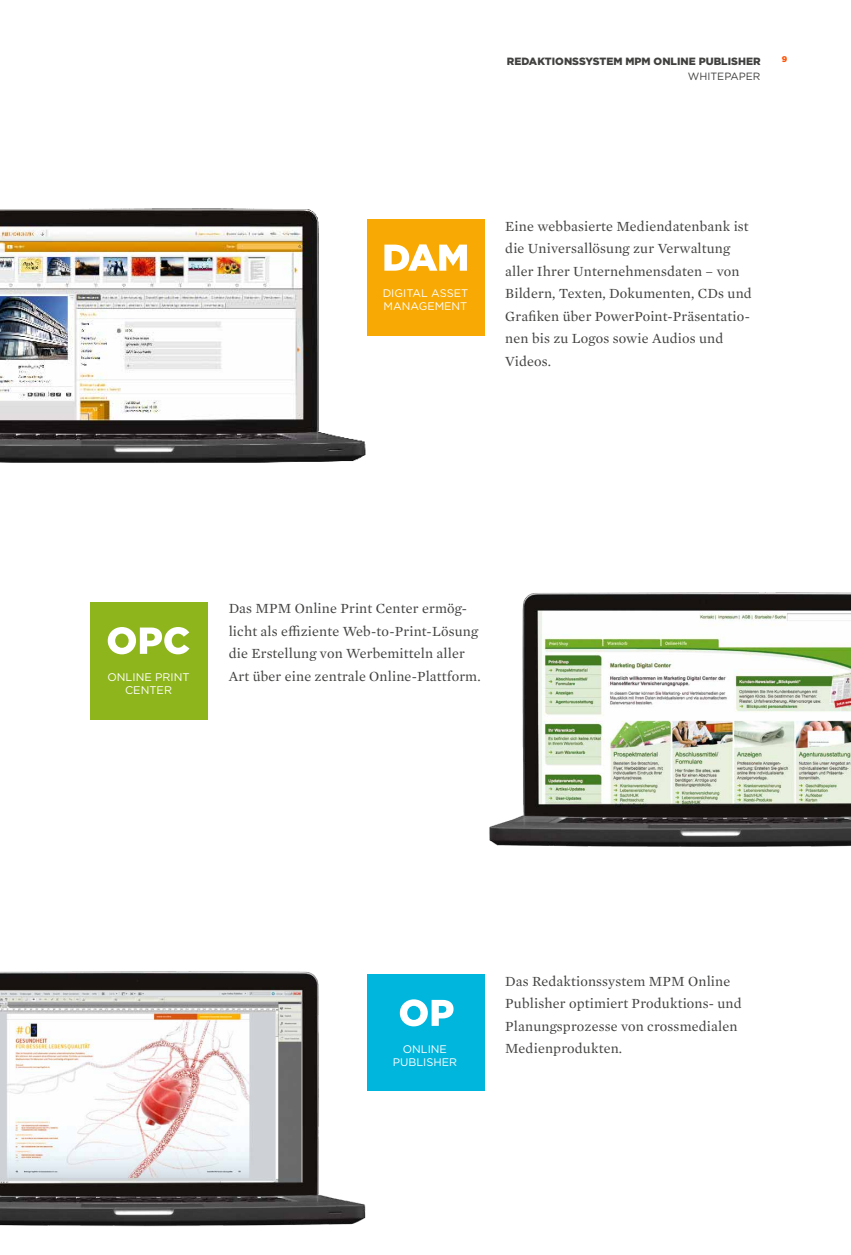
<style>
.page{position:relative;width:851px;height:1255px;background:#fff}
.page>*{position:absolute;margin:0;border:0;box-sizing:border-box;transform-origin:0 0}
.t1{font:14.25px/22.5px "Mercury Text G1";letter-spacing:.01em;color:#414140}
.t2{font:11.1px/12.9px "Gotham";color:#fff;text-align:center}
.t3{font:10.95px/12.9px "Gotham";color:#fff;text-align:center}
.t4{font:900 10.5px "Gotham";color:#414140}
.t5{font:10.5px "Gotham";color:#414140}
.t6{font:900 8.25px "Gotham";color:#ff5000}
</style>
<div class="page">
<div style="left:90px;top:602px;width:117px;height:117px;background:#8eb51b"></div>
<svg style="left:108px;top:627px;width:81px;height:27px"></svg>
<div style="left:367px;top:974px;width:117px;height:117px;background:#00b6dd"></div>
<svg style="left:401px;top:999px;width:52px;height:27px"></svg>
<div style="left:367px;top:219px;width:117px;height:117px;background:#f8a903"></div>
<svg style="left:401px;top:244px;width:66px;height:27px"></svg>
<img style="left:0;top:208px;width:401px;height:255px">
<img style="left:489px;top:592px;width:361px;height:255px">
<img style="left:0;top:971px;width:401px;height:256px">
<p class="t4" style="left:507px;top:54px;width:255px">REDAKTIONSSYSTEM MPM ONLINE PUBLISHER</p>
<p class="t6" style="left:781px;top:53px;width:7px">9</p>
<p class="t5" style="left:687px;top:69px;width:74px">WHITEPAPER</p>
<p class="t3" style="left:382px;top:287px;width:87px;text-align:left">DIGITAL ASSET<br>MANAGEMENT</p>
<p class="t1" style="left:505px;top:214px;width:248px">Eine webbasierte Mediendatenbank ist die Universallösung zur Verwaltung aller Ihrer Unternehmensdaten – von Bildern, Texten, Dokumenten, CDs und Grafiken über PowerPoint-Präsentatio&shy;nen bis zu Logos sowie Audios und Videos.</p>
<p class="t2" style="left:107px;top:670px;width:84px">ONLINE PRINT<br>CENTER</p>
<p class="t1" style="left:229px;top:596px;width:253px">Das MPM Online Print Center ermög&shy;licht als effiziente Web-to-Print-Lösung die Erstellung von Werbemitteln aller Art über eine zentrale Online-Plattform.</p>
<p class="t3" style="left:392px;top:1042px;width:66px">ONLINE<br>PUBLISHER</p>
<p class="t1" style="left:505px;top:968px;width:238px">Das Redaktionssystem MPM Online<br>Publisher optimiert Produktions- und<br>Planungsprozesse von crossmedialen<br>Medienprodukten.</p>
</div>
